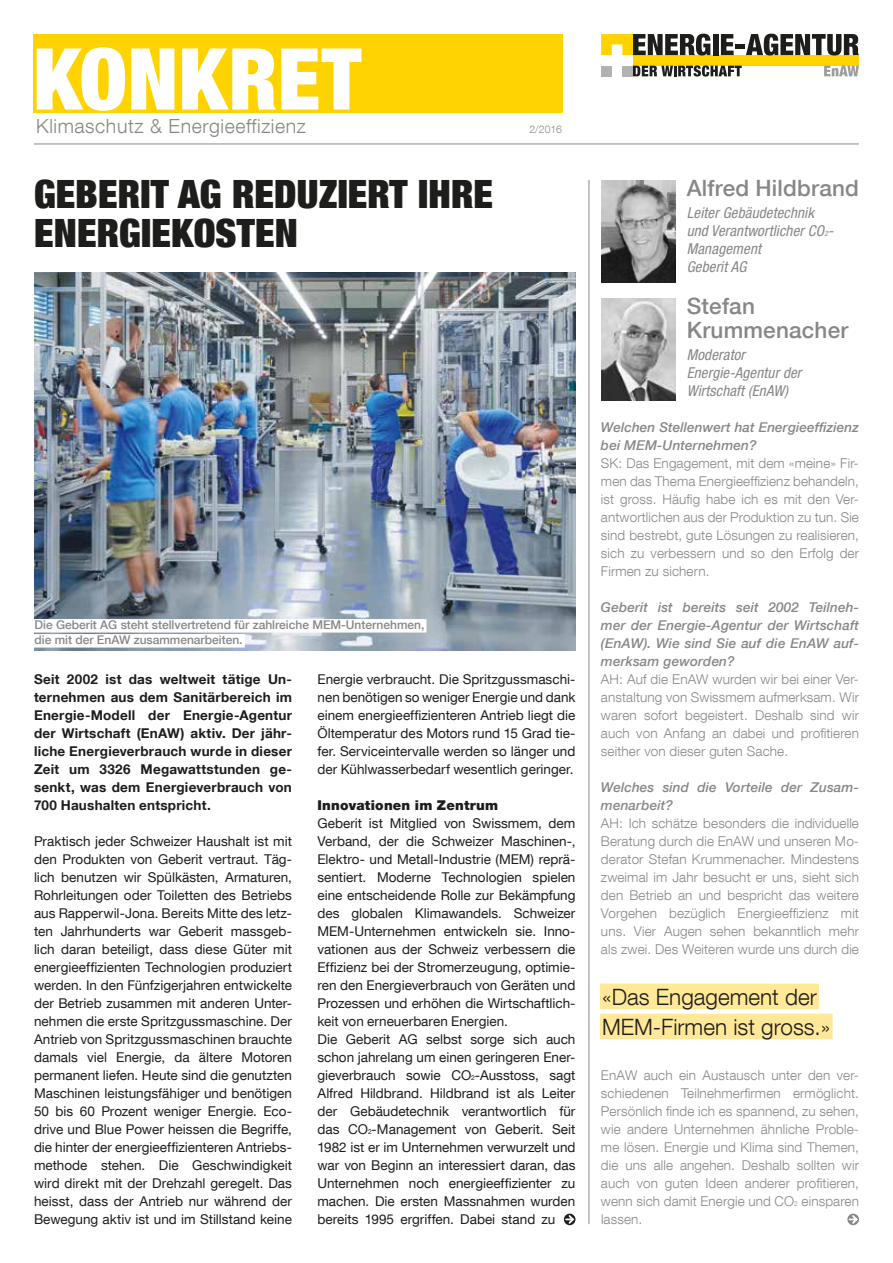
<style>
.page{position:relative;width:893px;height:1263px;background:#fff}
.page>*{position:absolute;margin:0;border:0;box-sizing:border-box;transform-origin:0 0}
.t1{font:900 condensed 85.5px "Helvetica Neue LT Com";letter-spacing:.01em;color:#fff}
.t2{font:900 condensed 39px/39px "Helvetica Neue LT Com";letter-spacing:.005em;color:#1d1d1b}
.t3{font:300 22.5px/30px "Helvetica Neue LT Com";color:#1d1d1b}
.t4{font:500 22.5px/24px "Helvetica Neue LT Com";letter-spacing:.01em;color:#878787}
.t5{font:300 19.5px "Helvetica Neue LT Com";letter-spacing:.03em;color:#878787}
.t6{font:italic condensed 15px/18px "Helvetica Neue LT Com";letter-spacing:.01em;color:#878787}
.t7{font:13.5px/18px "Helvetica Neue LT Com";color:#1d1d1b;text-align:justify}
.t8{font:300 13.5px/18px "Helvetica Neue LT Com";letter-spacing:.01em;color:#878787;text-align:justify}
.t9{font:700 13.5px/18px "Helvetica Neue LT Com";letter-spacing:.015em;color:#1d1d1b;text-align:justify}
.t10{font:italic 500 13.5px/18px "Helvetica Neue LT Com";letter-spacing:.01em;color:#878787}
.t11{font:900 13.5px "Helvetica Neue LT Com";letter-spacing:.015em;color:#1d1d1b}
.t12{font:500 12px/15px "Helvetica Neue LT Com";color:#878787}
.t13{font:300 10.5px "Helvetica Neue LT Com";color:#878787}
.s1{font-size:6.75px}
.s2{font-size:7.5px}
</style>
<div class="page">
<svg style="left:564px;top:1213px;width:11px;height:12px"></svg>
<svg style="left:848px;top:1213px;width:11px;height:12px"></svg>
<img style="left:34px;top:272px;width:541px;height:378px">
<div style="left:30px;top:619px;width:396px;height:13px;background:#fff"></div>
<div style="left:30px;top:634px;width:215px;height:13px;background:#fff"></div>
<hr style="left:589px;top:180px;width:1px;height:1044px;background:#878787">
<hr style="left:34px;top:144px;width:825px;height:1px;background:#878787">
<div style="left:34px;top:34px;width:529px;height:78px;background:#ffd300"></div>
<div style="left:633px;top:55px;width:226px;height:11px;background:#ffd300"></div>
<div style="left:601px;top:66px;width:11px;height:10px;background:#b3b2b2"></div>
<div style="left:622px;top:66px;width:11px;height:10px;background:#b3b2b2"></div>
<svg style="left:824px;top:66px;width:35px;height:10px"></svg>
<svg style="left:601px;top:34px;width:109px;height:21px"></svg>
<div style="left:713px;top:34px;width:5px;height:21px;background:#1d1d1b"></div>
<svg style="left:721px;top:34px;width:13px;height:21px"></svg>
<div style="left:736px;top:44px;width:9px;height:5px;background:#1d1d1b"></div>
<svg style="left:746px;top:34px;width:113px;height:21px"></svg>
<svg style="left:633px;top:65px;width:109px;height:12px"></svg>
<div style="left:600px;top:984px;width:219px;height:25px;background:#ffe897"></div>
<div style="left:600px;top:1014px;width:233px;height:25px;background:#ffe897"></div>
<img style="left:601px;top:180px;width:75px;height:102px">
<img style="left:601px;top:298px;width:75px;height:102px">
<h1 class="t1" style="left:34px;top:28px;width:329px">KONKRET</h1>
<h3 class="t5" style="left:36px;top:114px;width:271px">Klimaschutz &amp; Energieeffizienz</h3>
<p class="t13" style="left:529px;top:123px;width:34px">2/2016</p>
<h2 class="t2" style="left:34px;top:174px;width:461px">GEBERIT AG REDUZIERT IHRE<br>ENERGIEKOSTEN</h2>
<p class="t12" style="left:34px;top:617px;width:391px">Die Geberit AG steht stellvertretend für zahlreiche MEM-Unternehmen, die mit der EnAW zusammenarbeiten.</p>
<p class="t9" style="left:34px;top:670px;width:259px">Seit 2002 ist das weltweit tätige Un&shy;ternehmen aus dem Sanitärbereich im Energie-Modell der Energie-Agentur der Wirtschaft (EnAW) aktiv. Der jähr&shy;liche Energieverbrauch wurde in dieser Zeit um 3326 Megawattstunden ge&shy;senkt, was dem Energieverbrauch von 700 Haushalten entspricht.</p>
<p class="t7" style="left:34px;top:832px;width:259px">Praktisch jeder Schweizer Haushalt ist mit den Produkten von Geberit vertraut. Täg&shy;lich benutzen wir Spülkästen, Armaturen, Rohrleitungen oder Toiletten des Betriebs aus Rapperwil-Jona. Bereits Mitte des letz&shy;ten Jahrhunderts war Geberit massgeb&shy;lich daran beteiligt, dass diese Güter mit energieeffizienten Technologien produziert werden. In den Fünfzigerjahren entwickelte der Betrieb zusammen mit anderen Unter&shy;nehmen die erste Spritzgussmaschine. Der Antrieb von Spritzgussmaschinen brauchte damals viel Energie, da ältere Motoren permanent liefen. Heute sind die genutzten Maschinen leistungsfähiger und benötigen 50 bis 60 Prozent weniger Energie. Eco&shy;drive und Blue Power heissen die Begriffe, die hinter der energieeffizienteren Antriebs&shy;methode stehen. Die Geschwindigkeit wird direkt mit der Drehzahl geregelt. Das heisst, dass der Antrieb nur während der Bewegung aktiv ist und im Stillstand keine</p>
<p class="t7" style="left:317px;top:670px;width:259px">Energie verbraucht. Die Spritzgussmaschi&shy;nen benötigen so weniger Energie und dank einem energieeffizienteren Antrieb liegt die Öltemperatur des Motors rund 15 Grad tie&shy;fer. Serviceintervalle werden so länger und der Kühlwasserbedarf wesentlich geringer.</p>
<p class="t11" style="left:317px;top:797px;width:182px">Innovationen im Zentrum</p>
<p class="t7" style="left:317px;top:814px;width:259px;text-align:left">Geberit ist Mitglied von Swissmem, dem Verband, der die Schweizer Maschinen-, Elektro- und Metall-Industrie (MEM) reprä&shy;sentiert. Moderne Technologien spielen eine entscheidende Rolle zur Bekämpfung des globalen Klimawandels. Schweizer MEM-Unternehmen entwickeln sie. Inno&shy;vationen aus der Schweiz verbessern die Effizienz bei der Stromerzeugung, optimie&shy;ren den Energieverbrauch von Geräten und Prozessen und erhöhen die Wirtschaftlich&shy;keit von erneuerbaren Energien.<br>Die Geberit AG selbst sorge sich auch schon jahrelang um einen geringeren Ener&shy;gieverbrauch sowie CO<span class="s1">2</span>-Ausstoss, sagt Alfred Hildbrand. Hildbrand ist als Leiter der Gebäudetechnik verantwortlich für das CO<span class="s1">2</span>-Management von Geberit. Seit 1982 ist er im Unternehmen verwurzelt und war von Beginn an interessiert daran, das Unternehmen noch energieeffizienter zu machen. Die ersten Massnahmen wurden bereits 1995 ergriffen. Dabei stand zu</p>
<h3 class="t4" style="left:687px;top:176px;width:174px">Alfred Hildbrand</h3>
<p class="t6" style="left:687px;top:204px;width:148px">Leiter Gebäudetechnik und Verantwortlicher CO<span class="s2">2</span>-<br>Management<br>Geberit AG</p>
<h3 class="t4" style="left:687px;top:294px;width:163px">Stefan<br>Krummenacher</h3>
<p class="t6" style="left:687px;top:346px;width:116px">Moderator<br>Energie-Agentur der<br>Wirtschaft (EnAW)</p>
<p class="t10" style="left:601px;top:418px;width:259px">Welchen Stellenwert hat Energieeffizienz bei MEM-Unternehmen?</p>
<p class="t8" style="left:601px;top:454px;width:259px">SK: Das Engagement, mit dem «meine» Fir&shy;men das Thema Energieeffizienz behandeln, ist gross. Häufig habe ich es mit den Ver&shy;antwortlichen aus der Produktion zu tun. Sie sind bestrebt, gute Lösungen zu realisieren, sich zu verbessern und so den Erfolg der Firmen zu sichern.</p>
<p class="t10" style="left:601px;top:598px;width:259px;text-align:justify">Geberit ist bereits seit 2002 Teilneh&shy;mer der Energie-Agentur der Wirtschaft (EnAW). Wie sind Sie auf die EnAW auf&shy;merksam geworden?</p>
<p class="t8" style="left:601px;top:670px;width:259px">AH: Auf die EnAW wurden wir bei einer Ver&shy;anstaltung von Swissmem aufmerksam. Wir waren sofort begeistert. Deshalb sind wir auch von Anfang an dabei und profitieren seither von dieser guten Sache.</p>
<p class="t10" style="left:601px;top:778px;width:259px">Welches sind die Vorteile der Zusam&shy;menarbeit?</p>
<p class="t8" style="left:601px;top:814px;width:259px">AH: Ich schätze besonders die individuelle Beratung durch die EnAW und unseren Mo&shy;derator Stefan Krummenacher. Mindestens zweimal im Jahr besucht er uns, sieht sich den Betrieb an und bespricht das weitere Vorgehen bezüglich Energieeffizienz mit uns. Vier Augen sehen bekanntlich mehr als zwei. Des Weiteren wurde uns durch die</p>
<h3 class="t3" style="left:602px;top:981px;width:230px">«Das Engagement der<br>MEM-Firmen ist gross.»</h3>
<p class="t8" style="left:601px;top:1066px;width:259px">EnAW auch ein Austausch unter den ver&shy;schiedenen Teilnehmerfirmen ermöglicht.<br>Persönlich finde ich es spannend, zu sehen, wie andere Unternehmen ähnliche Proble&shy;me lösen. Energie und Klima sind Themen, die uns alle angehen. Deshalb sollten wir auch von guten Ideen anderer profitieren, wenn sich damit Energie und CO<span class="s1">2</span> einsparen lassen.</p>
</div>
